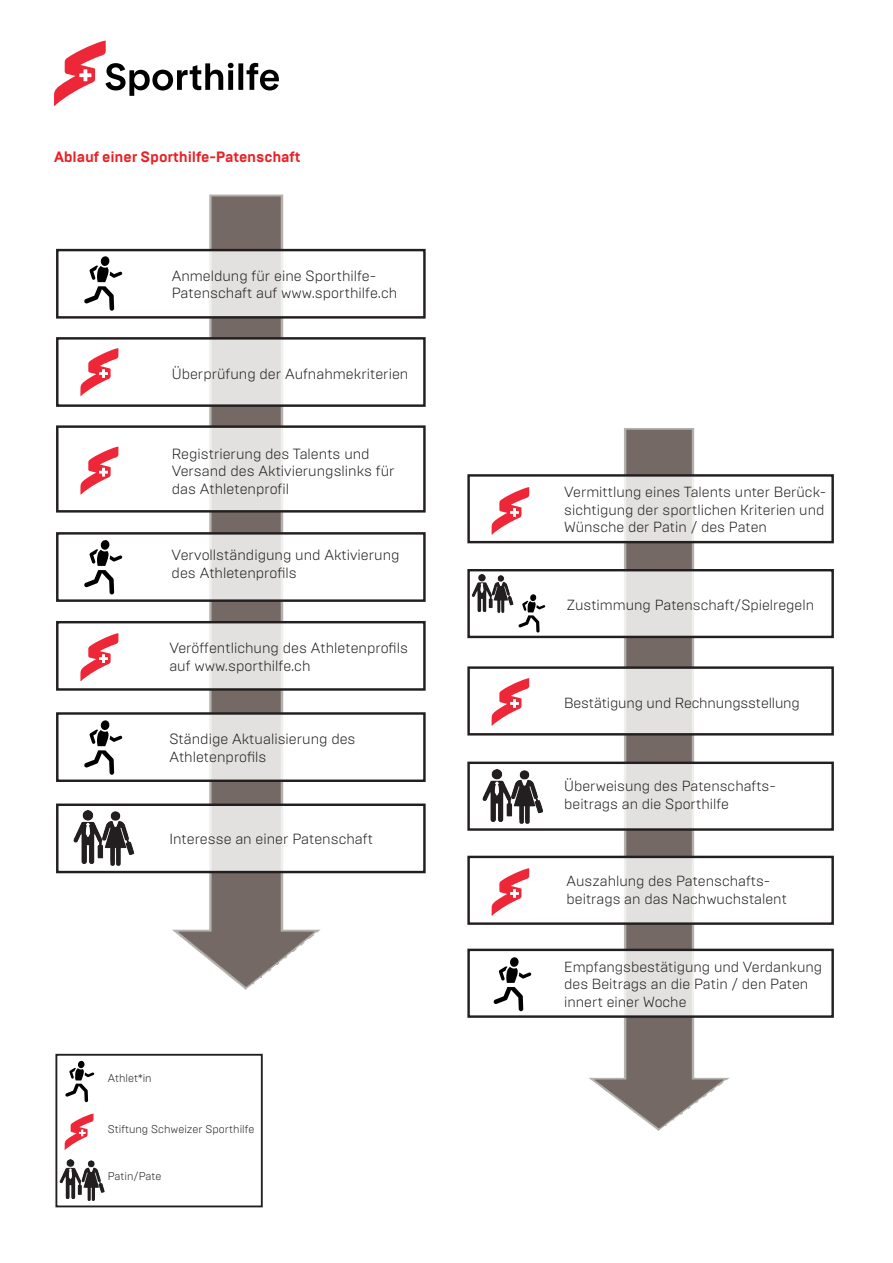
<style>
.page{position:relative;width:893px;height:1263px;background:#fff}
.page>*{position:absolute;margin:0;border:0;box-sizing:border-box;transform-origin:0 0}
.t1{font:700 15px "Brutal Type";letter-spacing:-.01em;color:#ea2126}
.t2{font:300 14.7px/17.7px "Brutal Type";color:#231f20}
.t3{font:300 11.25px "Brutal Type";color:#231f20}
</style>
<div class="page">
<img style="left:56px;top:194px;width:265px;height:796px">
<svg style="left:59px;top:340px;width:262px;height:64px"></svg>
<div style="left:56px;top:337px;width:370px;height:70px;border:2px solid #231f20"></div>
<svg style="left:59px;top:252px;width:262px;height:64px"></svg>
<div style="left:56px;top:249px;width:370px;height:70px;border:2px solid #231f20"></div>
<svg style="left:59px;top:624px;width:262px;height:64px"></svg>
<div style="left:56px;top:621px;width:370px;height:70px;border:2px solid #231f20"></div>
<svg style="left:59px;top:715px;width:262px;height:64px"></svg>
<div style="left:56px;top:712px;width:370px;height:70px;border:2px solid #231f20"></div>
<svg style="left:59px;top:806px;width:262px;height:64px"></svg>
<div style="left:56px;top:803px;width:370px;height:70px;border:2px solid #231f20"></div>
<svg style="left:59px;top:428px;width:262px;height:82px"></svg>
<div style="left:56px;top:425px;width:370px;height:88px;border:2px solid #231f20"></div>
<svg style="left:59px;top:535px;width:262px;height:64px"></svg>
<div style="left:56px;top:532px;width:370px;height:70px;border:2px solid #231f20"></div>
<svg style="left:80px;top:633px;width:38px;height:48px"></svg>
<svg style="left:80px;top:447px;width:38px;height:48px"></svg>
<svg style="left:80px;top:348px;width:38px;height:48px"></svg>
<svg style="left:84px;top:256px;width:38px;height:55px"></svg>
<svg style="left:84px;top:540px;width:38px;height:54px"></svg>
<svg style="left:84px;top:720px;width:38px;height:55px"></svg>
<img style="left:72px;top:811px;width:32px;height:53px">
<img style="left:102px;top:812px;width:32px;height:53px">
<div style="left:55px;top:1054px;width:208px;height:153px;border:2px solid #231f20"></div>
<svg style="left:65px;top:1113px;width:29px;height:37px"></svg>
<img style="left:59px;top:1160px;width:45px;height:40px">
<svg style="left:65px;top:1060px;width:29px;height:42px"></svg>
<img style="left:467px;top:428px;width:263px;height:703px">
<svg style="left:470px;top:477px;width:260px;height:63px"></svg>
<div style="left:467px;top:474px;width:367px;height:69px;border:2px solid #231f20"></div>
<svg style="left:470px;top:572px;width:260px;height:63px"></svg>
<div style="left:467px;top:569px;width:367px;height:69px;border:2px solid #231f20"></div>
<svg style="left:470px;top:669px;width:260px;height:63px"></svg>
<div style="left:467px;top:666px;width:367px;height:69px;border:2px solid #231f20"></div>
<svg style="left:470px;top:765px;width:260px;height:63px"></svg>
<div style="left:467px;top:762px;width:367px;height:69px;border:2px solid #231f20"></div>
<svg style="left:470px;top:859px;width:260px;height:63px"></svg>
<div style="left:467px;top:856px;width:367px;height:69px;border:2px solid #231f20"></div>
<svg style="left:470px;top:952px;width:260px;height:63px"></svg>
<div style="left:467px;top:949px;width:367px;height:69px;border:2px solid #231f20"></div>
<svg style="left:491px;top:487px;width:38px;height:48px"></svg>
<svg style="left:491px;top:678px;width:38px;height:48px"></svg>
<svg style="left:491px;top:868px;width:38px;height:48px"></svg>
<img style="left:470px;top:575px;width:44px;height:38px">
<img style="left:481px;top:769px;width:32px;height:53px">
<img style="left:511px;top:770px;width:32px;height:53px">
<svg style="left:493px;top:957px;width:38px;height:54px"></svg>
<svg style="left:518px;top:601px;width:27px;height:31px"></svg>
<div style="left:530px;top:594px;width:7px;height:7px;background:#000001;border-radius:3px"></div>
<svg style="left:54px;top:41px;width:225px;height:65px"></svg>
<p class="t1" style="left:54px;top:148px;width:248px">Ablauf einer Sporthilfe-Patenschaft</p>
<p class="t2" style="left:172px;top:267px;width:227px">Anmeldung für eine Sporthilfe-<br>Patenschaft auf www.sporthilfe.ch</p>
<p class="t2" style="left:172px;top:365px;width:238px">Überprüfung der Aufnahmekriterien</p>
<p class="t2" style="left:172px;top:445px;width:224px">Registrierung des Talents und<br>Versand des Aktivierungslinks für das Athletenprofil</p>
<p class="t2" style="left:172px;top:546px;width:229px">Vervollständigung und Aktivierung des Athletenprofils</p>
<p class="t2" style="left:169px;top:639px;width:240px">Veröffentlichung des Athletenprofils auf www.sporthilfe.ch</p>
<p class="t2" style="left:169px;top:730px;width:188px">Ständige Aktualisierung des<br>Athletenprofils</p>
<p class="t2" style="left:169px;top:830px;width:205px">Interesse an einer Patenschaft</p>
<p class="t3" style="left:108px;top:1071px;width:45px">Athlet*in</p>
<p class="t3" style="left:108px;top:1122px;width:148px">Stiftung Schweizer Sporthilfe</p>
<p class="t3" style="left:108px;top:1169px;width:55px">Patin/Pate</p>
<p class="t2" style="left:564px;top:483px;width:263px;text-align:justify">Vermittlung eines Talents unter Berück&shy;sichtigung der sportlichen Kriterien und Wünsche der Patin / des Paten</p>
<p class="t2" style="left:567px;top:596px;width:249px">Zustimmung Patenschaft/Spielregeln</p>
<p class="t2" style="left:564px;top:694px;width:237px">Bestätigung und Rechnungsstellung</p>
<p class="t2" style="left:564px;top:777px;width:213px">Überweisung des Patenschafts&shy;beitrags an die Sporthilfe</p>
<p class="t2" style="left:567px;top:872px;width:222px">Auszahlung des Patenschafts&shy;beitrags an das Nachwuchstalent</p>
<p class="t2" style="left:564px;top:958px;width:259px">Empfangsbestätigung und Verdankung des Beitrags an die Patin / den Paten innert einer Woche</p>
</div>
